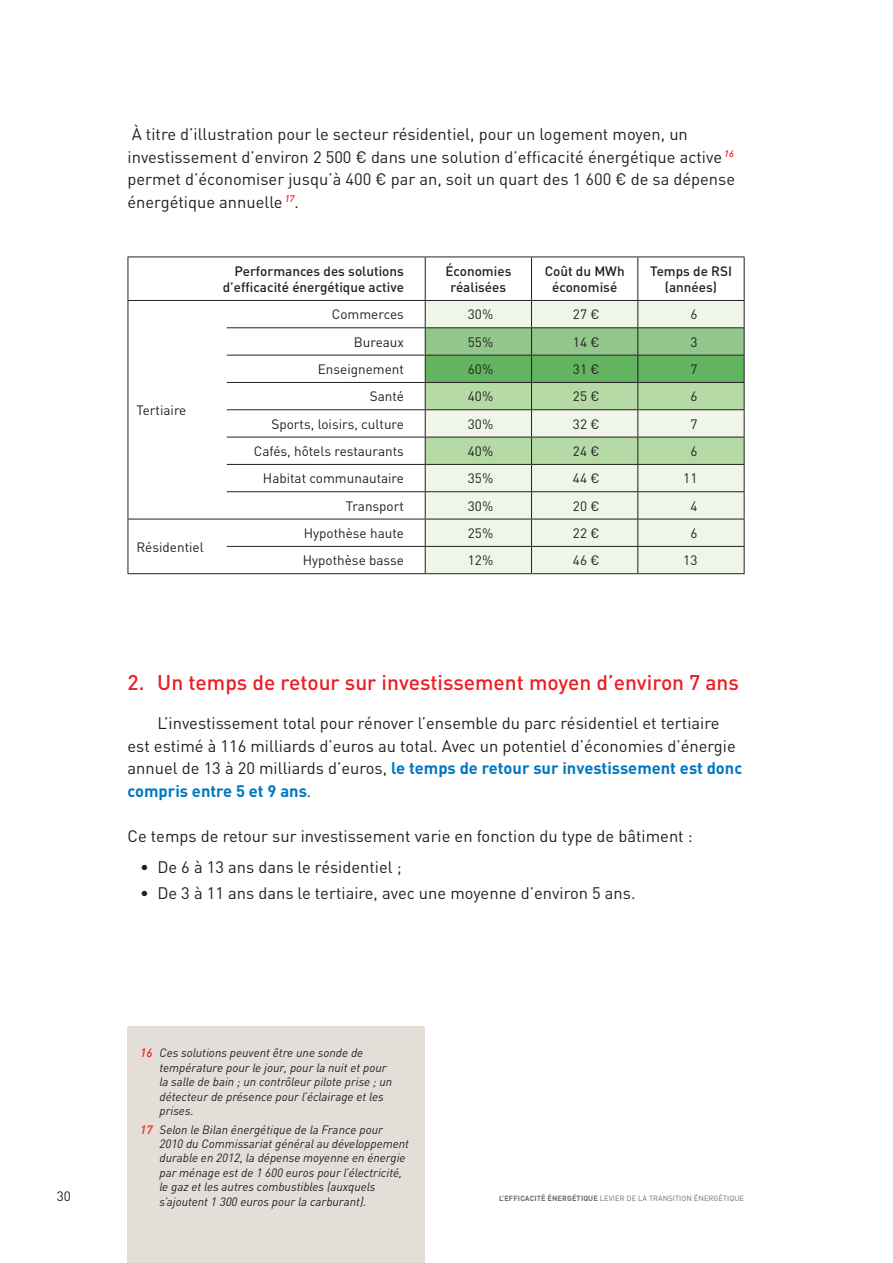
<style>
.page{position:relative;width:893px;height:1263px;background:#fff}
.page>*{position:absolute;margin:0;border:0;box-sizing:border-box;transform-origin:0 0}
.t1{font:500 21px "DINOT";color:#ee1d23}
.t2{font:16.5px/22.5px "DINOT";color:#231f20}
.t3{font:13.5px "DINOT";color:#231f20}
.t4{font:500 13.5px/16.2px "DINOT";color:#231f20;text-align:center}
.t5{font:italic 12px/14.4px "DINOT";color:#231f20}
.t6{font:7.5px "DINOT";letter-spacing:.01em;color:#6c6d70}
.s1{font-weight:700;color:#0077c0}
.s2{font-weight:500;color:#ee1d23}
.s3{font-weight:700}
</style>
<div class="page">
<div style="left:128px;top:1027px;width:297px;height:236px;background:#e3dfd8"></div>
<hr style="left:128px;top:257px;width:99px;height:1px;background:#231f20">
<hr style="left:128px;top:257px;width:1px;height:43px;background:#231f20">
<hr style="left:227px;top:257px;width:198px;height:1px;background:#231f20">
<hr style="left:425px;top:257px;width:106px;height:1px;background:#231f20">
<hr style="left:425px;top:257px;width:1px;height:43px;background:#231f20">
<hr style="left:531px;top:257px;width:107px;height:1px;background:#231f20">
<hr style="left:531px;top:257px;width:1px;height:43px;background:#231f20">
<hr style="left:638px;top:257px;width:106px;height:1px;background:#231f20">
<hr style="left:637px;top:257px;width:1px;height:43px;background:#231f20">
<hr style="left:744px;top:257px;width:1px;height:43px;background:#231f20">
<hr style="left:128px;top:300px;width:99px;height:1px;background:#231f20">
<hr style="left:227px;top:300px;width:198px;height:1px;background:#231f20">
<hr style="left:425px;top:300px;width:106px;height:1px;background:#231f20">
<hr style="left:531px;top:300px;width:107px;height:1px;background:#231f20">
<hr style="left:638px;top:300px;width:106px;height:1px;background:#231f20">
<hr style="left:227px;top:327px;width:198px;height:1px;background:#231f20">
<hr style="left:227px;top:355px;width:198px;height:1px;background:#231f20">
<hr style="left:227px;top:382px;width:198px;height:1px;background:#231f20">
<hr style="left:227px;top:409px;width:198px;height:1px;background:#231f20">
<hr style="left:227px;top:437px;width:198px;height:1px;background:#231f20">
<hr style="left:227px;top:464px;width:198px;height:1px;background:#231f20">
<hr style="left:227px;top:491px;width:198px;height:1px;background:#231f20">
<hr style="left:128px;top:519px;width:99px;height:1px;background:#231f20">
<hr style="left:227px;top:519px;width:198px;height:1px;background:#231f20">
<hr style="left:227px;top:546px;width:198px;height:1px;background:#231f20">
<svg style="left:425px;top:301px;width:320px;height:272px;background:#c4dcbc"></svg>
<hr style="left:128px;top:573px;width:99px;height:1px;background:#231f20">
<hr style="left:227px;top:573px;width:198px;height:1px;background:#231f20">
<hr style="left:425px;top:573px;width:106px;height:1px;background:#231f20">
<hr style="left:531px;top:573px;width:107px;height:1px;background:#231f20">
<hr style="left:638px;top:573px;width:106px;height:1px;background:#231f20">
<svg style="left:128px;top:301px;width:1px;height:272px"></svg>
<p class="t2" style="left:128px;top:122px;width:609px">À titre d’illustration pour le secteur résidentiel, pour un logement moyen, un investissement d’environ 2 500 € dans une solution d’efficacité énergétique active <sup>16 </sup>permet d’économiser jusqu’à 400 € par an, soit un quart des 1 600 € de sa dépense énergétique annuelle <sup>17</sup>.</p>
<p class="t3" style="left:136px;top:401px;width:52px">Tertiaire</p>
<p class="t3" style="left:136px;top:537px;width:69px">Résidentiel</p>
<p class="t4" style="left:223px;top:262px;width:183px;text-align:right">Performances des solutions d’efficacité énergétique active</p>
<p class="t4" style="left:445px;top:262px;width:68px">Économies réalisées</p>
<p class="t4" style="left:545px;top:262px;width:82px">Coût du MWh économisé</p>
<p class="t4" style="left:650px;top:262px;width:83px">Temps de RSI (années)</p>
<p class="t3" style="left:332px;top:305px;width:74px">Commerces</p>
<p class="t3" style="left:468px;top:305px;width:27px">30%</p>
<p class="t3" style="left:573px;top:305px;width:28px">27 €</p>
<p class="t3" style="left:690px;top:305px;width:9px">6</p>
<p class="t3" style="left:354px;top:333px;width:52px">Bureaux</p>
<p class="t3" style="left:468px;top:333px;width:27px">55%</p>
<p class="t3" style="left:573px;top:333px;width:28px">14 €</p>
<p class="t3" style="left:690px;top:333px;width:9px">3</p>
<p class="t3" style="left:318px;top:360px;width:88px">Enseignement</p>
<p class="t3" style="left:468px;top:360px;width:27px">60%</p>
<p class="t3" style="left:573px;top:360px;width:28px">31 €</p>
<p class="t3" style="left:690px;top:360px;width:9px">7</p>
<p class="t3" style="left:370px;top:387px;width:36px">Santé</p>
<p class="t3" style="left:468px;top:387px;width:27px">40%</p>
<p class="t3" style="left:573px;top:387px;width:28px">25 €</p>
<p class="t3" style="left:690px;top:387px;width:9px">6</p>
<p class="t3" style="left:271px;top:414px;width:134px">Sports, loisirs, culture</p>
<p class="t3" style="left:468px;top:414px;width:27px">30%</p>
<p class="t3" style="left:573px;top:414px;width:28px">32 €</p>
<p class="t3" style="left:690px;top:414px;width:9px">7</p>
<p class="t3" style="left:254px;top:442px;width:152px">Cafés, hôtels restaurants</p>
<p class="t3" style="left:468px;top:442px;width:27px">40%</p>
<p class="t3" style="left:573px;top:442px;width:28px">24 €</p>
<p class="t3" style="left:690px;top:442px;width:9px">6</p>
<p class="t3" style="left:263px;top:469px;width:143px">Habitat communautaire</p>
<p class="t3" style="left:468px;top:469px;width:27px">35%</p>
<p class="t3" style="left:573px;top:469px;width:28px">44 €</p>
<p class="t3" style="left:683px;top:469px;width:16px">11</p>
<p class="t3" style="left:346px;top:496px;width:60px">Transport</p>
<p class="t3" style="left:468px;top:496px;width:27px">30%</p>
<p class="t3" style="left:573px;top:496px;width:28px">20 €</p>
<p class="t3" style="left:690px;top:496px;width:9px">4</p>
<p class="t3" style="left:304px;top:524px;width:102px">Hypothèse haute</p>
<p class="t3" style="left:468px;top:524px;width:27px">25%</p>
<p class="t3" style="left:573px;top:524px;width:28px">22 €</p>
<p class="t3" style="left:690px;top:524px;width:9px">6</p>
<p class="t3" style="left:303px;top:551px;width:103px">Hypothèse basse</p>
<p class="t3" style="left:468px;top:551px;width:27px">12%</p>
<p class="t3" style="left:573px;top:551px;width:28px">46 €</p>
<p class="t3" style="left:683px;top:551px;width:16px">13</p>
<p class="t1" style="left:128px;top:668px;width:613px">2. Un temps de retour sur investissement moyen d’environ 7 ans</p>
<p class="t2" style="left:128px;top:711px;width:616px;text-indent:30px">L’investissement total pour rénover l’ensemble du parc résidentiel et tertiaire est estimé à 116 milliards d’euros au total. Avec un potentiel d’économies d’énergie annuel de 13 à 20 milliards d’euros, <span class="s1">le temps de retour sur investissement est donc compris entre 5 et 9 ans</span>.</p>
<p class="t2" style="left:128px;top:824px;width:567px">Ce temps de retour sur investissement varie en fonction du type de bâtiment :</p>
<p class="t2" style="left:140px;top:855px;width:263px">• De 6 à 13 ans dans le résidentiel ;</p>
<p class="t2" style="left:140px;top:881px;width:497px">• De 3 à 11 ans dans le tertiaire, avec une moyenne d’environ 5 ans.</p>
<p class="t5" style="left:159px;top:1045px;width:234px;text-indent:-19px"><span class="s2">16</span> Ces solutions peuvent être une sonde de température pour le jour, pour la nuit et pour la salle de bain ; un contrôleur pilote prise ; un détecteur de présence pour l’éclairage et les prises.</p>
<p class="t5" style="left:159px;top:1122px;width:251px;text-indent:-19px"><span class="s2">17</span> Selon le Bilan énergétique de la France pour 2010 du Commissariat général au développement durable en 2012, la dépense moyenne en énergie par ménage est de 1 600 euros pour l’électricité, le gaz et les autres combustibles (auxquels s’ajoutent 1 300 euros pour la carburant).</p>
<p class="t3" style="left:57px;top:1187px;width:16px">30</p>
<p class="t6" style="left:499px;top:1193px;width:247px"><span class="s3">L’efficacité énergétique</span> levier de la transition énergétique</p>
</div>
